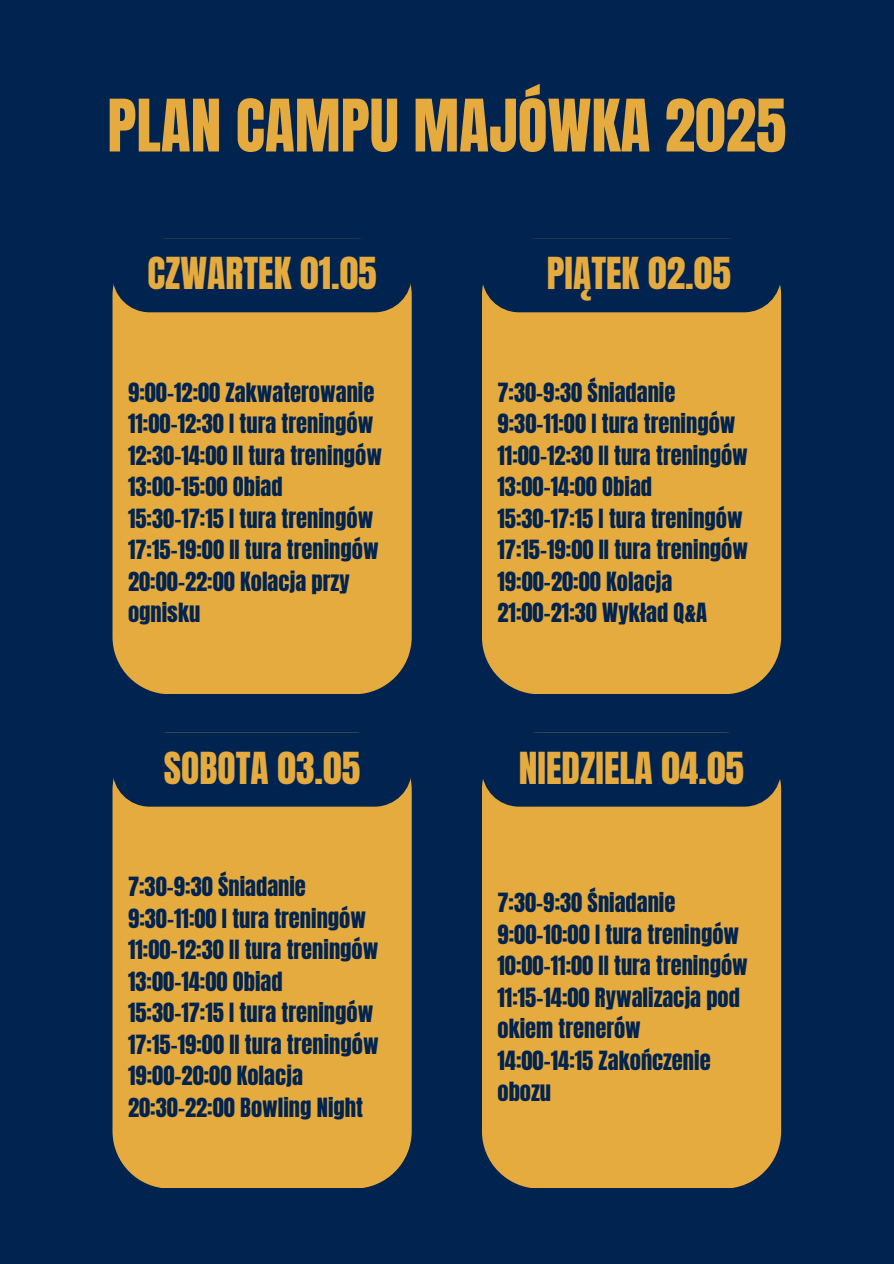
<style>
.page{position:relative;width:894px;height:1264px;background:#fff}
.page>*{position:absolute;margin:0;border:0;box-sizing:border-box;transform-origin:0 0}
.t1{font:61.5px "Anton";color:#e5ab3e}
.t2{font:37.5px "Anton";color:#e5ab3e}
.t3{font:22.5px/31.5px "Anton";color:#00234f}
</style>
<div class="page">
<div style="left:0;top:0;width:893px;height:1263px;background:#00234f"></div>
<div style="left:112px;top:238px;width:299px;height:456px;background:#e5ab3e;border-radius:57px"></div>
<div style="left:112px;top:238px;width:299px;height:74px;background:#00234f;border-radius:37px"></div>
<div style="left:482px;top:238px;width:298px;height:456px;background:#e5ab3e;border-radius:57px"></div>
<div style="left:482px;top:238px;width:298px;height:74px;background:#00234f;border-radius:37px"></div>
<div style="left:482px;top:732px;width:298px;height:456px;background:#e5ab3e;border-radius:57px"></div>
<div style="left:482px;top:732px;width:298px;height:74px;background:#00234f;border-radius:37px"></div>
<div style="left:112px;top:732px;width:299px;height:456px;background:#e5ab3e;border-radius:57px"></div>
<div style="left:112px;top:732px;width:299px;height:74px;background:#00234f;border-radius:37px"></div>
<h1 class="t1" style="left:107px;top:81px;width:680px">PLAN CAMPU MAJÓWKA 2025</h1>
<h2 class="t2" style="left:147px;top:246px;width:231px">CZWARTEK 01.05</h2>
<p class="t2" style="left:546px;top:246px;width:185px">PIĄTEK 02.05</p>
<p class="t3" style="left:128px;top:376px;width:248px">9:00-12:00 Zakwaterowanie</p>
<p class="t3" style="left:128px;top:408px;width:247px">11:00-12:30 I tura treningów</p>
<p class="t3" style="left:128px;top:439px;width:255px">12:30-14:00 II tura treningów</p>
<p class="t3" style="left:128px;top:471px;width:156px">13:00-15:00 Obiad</p>
<h2 class="t3" style="left:128px;top:502px;width:247px">15:30-17:15 I tura treningów</h2>
<p class="t3" style="left:128px;top:534px;width:252px">17:15-19:00 II tura treningów</p>
<p class="t3" style="left:128px;top:565px;width:223px">20:00-22:00 Kolacja przy ognisku</p>
<p class="t3" style="left:497px;top:376px;width:179px">7:30-9:30 Śniadanie</p>
<p class="t3" style="left:497px;top:408px;width:239px">9:30-11:00 I tura treningów</p>
<h2 class="t3" style="left:497px;top:439px;width:252px">11:00-12:30 II tura treningów</h2>
<p class="t3" style="left:497px;top:471px;width:156px">13:00-14:00 Obiad</p>
<p class="t3" style="left:497px;top:502px;width:247px">15:30-17:15 I tura treningów</p>
<p class="t3" style="left:497px;top:534px;width:252px">17:15-19:00 II tura treningów</p>
<p class="t3" style="left:497px;top:565px;width:176px">19:00-20:00 Kolacja</p>
<p class="t3" style="left:497px;top:597px;width:211px">21:00-21:30 Wykład Q&amp;A</p>
<p class="t2" style="left:164px;top:741px;width:198px">SOBOTA 03.05</p>
<p class="t2" style="left:519px;top:741px;width:226px">NIEDZIELA 04.05</p>
<p class="t3" style="left:128px;top:871px;width:179px">7:30-9:30 Śniadanie</p>
<h2 class="t3" style="left:128px;top:903px;width:239px">9:30-11:00 I tura treningów</h2>
<p class="t3" style="left:128px;top:934px;width:252px">11:00-12:30 II tura treningów</p>
<p class="t3" style="left:128px;top:966px;width:156px">13:00-14:00 Obiad</p>
<p class="t3" style="left:128px;top:997px;width:247px">15:30-17:15 I tura treningów</p>
<p class="t3" style="left:128px;top:1029px;width:252px">17:15-19:00 II tura treningów</p>
<p class="t3" style="left:128px;top:1060px;width:176px">19:00-20:00 Kolacja</p>
<p class="t3" style="left:128px;top:1092px;width:236px">20:30-22:00 Bowling Night</p>
<p class="t3" style="left:497px;top:887px;width:179px">7:30-9:30 Śniadanie</p>
<p class="t3" style="left:497px;top:918px;width:243px">9:00-10:00 I tura treningów</p>
<p class="t3" style="left:497px;top:950px;width:252px">10:00-11:00 II tura treningów</p>
<p class="t3" style="left:497px;top:981px;width:244px">11:15-14:00 Rywalizacja pod okiem trenerów</p>
<p class="t3" style="left:497px;top:1044px;width:215px">14:00-14:15 Zakończenie obozu</p>
</div>
